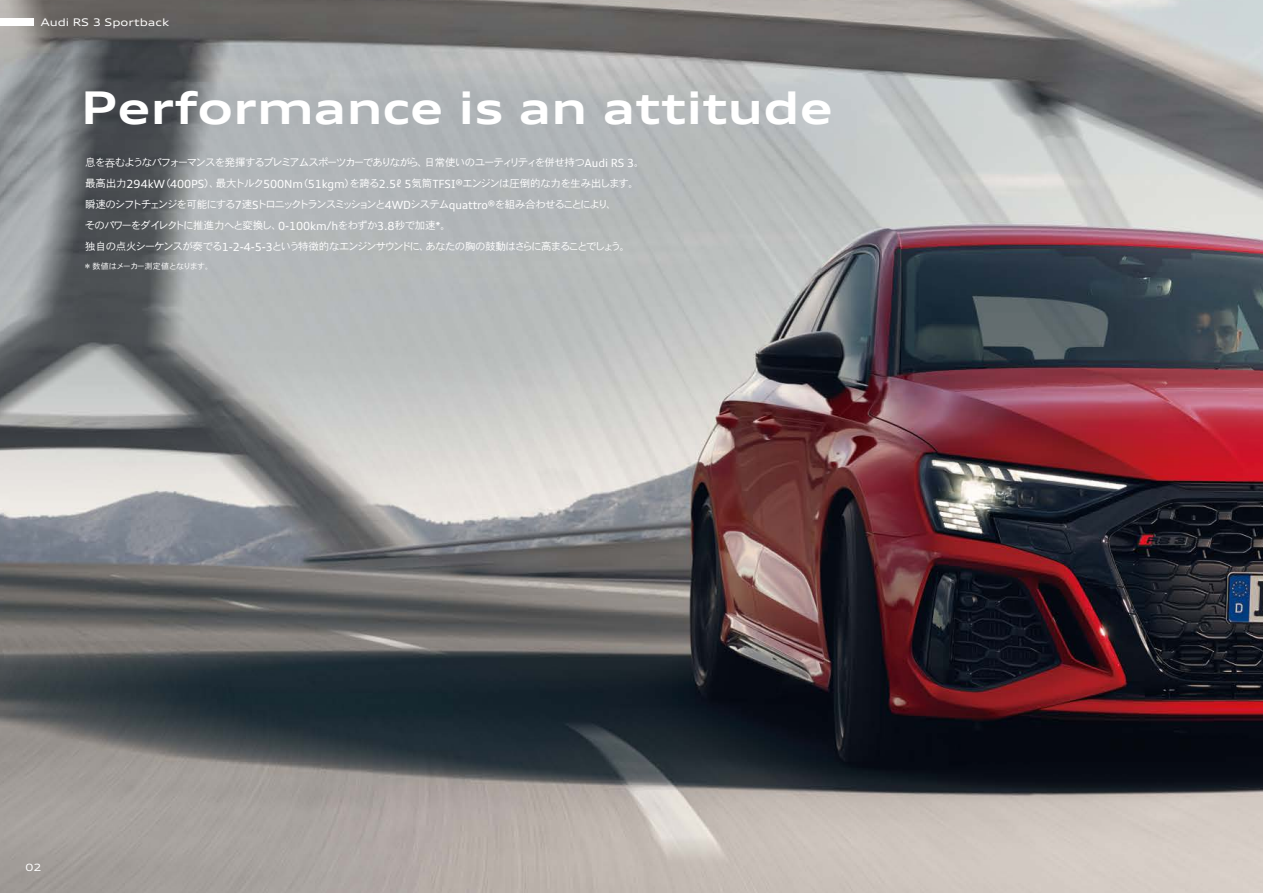
<style>
.page{position:relative;width:1263px;height:893px;background:#fff}
.page>*{position:absolute;margin:0;border:0;box-sizing:border-box;transform-origin:0 0}
.t1{font:700 expanded 45px "Audi Type";color:#fff}
.t2{font:10.5px/21px "DFHS Gothic Std W3";letter-spacing:-.1em;color:#fff}
.t3{font:expanded 10.5px "Audi Type";color:#fff}
.t4{font:expanded 10.05px "Audi Type";color:#fff}
.t5{font:8.1px "DFHS Gothic Std W3";letter-spacing:-.07em;color:#fff}
.s1{font-family:"Hira Kaku Pro W3"}
.s2{font-family:"Audi Type";font-size:11.25px}
.s3{font-family:"Audi Type"}
</style>
<div class="page">
<img style="left:0;top:0;width:1263px;height:893px">
<div style="left:0;top:18px;width:34px;height:8px;background:#fff"></div>
<p class="t3" style="left:41px;top:15px;width:130px">Audi RS 3 Sportback</p>
<h1 class="t1" style="left:81px;top:77px;width:753px">Performance is an attitude</h1>
<p class="t2" style="left:85px;top:152px;width:561px">息を<span class="s1">吞</span>むようなパフォーマンスを発揮するプレミアムスポーツカーでありながら、日常使いのユーティリティを併せ持つ<span class="s2">Audi RS 3</span>。最高出力<span class="s2">294kW</span>（<span class="s2">400PS</span>）、最大トルク<span class="s2">500Nm</span>（<span class="s2">51kgm</span>）を誇る<span class="s2">2.5</span><span class="s3">ℓ</span> <span class="s2">5</span>気筒<span class="s2">TFSI®</span>エンジンは圧倒的な力を生み出します。瞬速のシフトチェンジを可能にする<span class="s2">7</span>速<span class="s2">S</span>トロニックトランスミッションと<span class="s2">4WD</span>システム<span class="s2">quattro®</span>を組み合わせることにより、<br>そのパワーをダイレクトに推進力へと変換し、<span class="s2">0-100km/h</span>をわずか<span class="s2">3.8</span>秒で加速<span class="s2">*</span>。<br>独自の点火シーケンスが奏でる<span class="s2">1-2-4-5-3</span>という特徴的なエンジンサウンドに、あなたの胸の鼓動はさらに高まることでしょう。</p>
<p class="t5" style="left:83px;top:262px;width:131px">＊数値はメーカー測定値となります。</p>
<p class="t4" style="left:26px;top:861px;width:17px">02</p>
</div>
